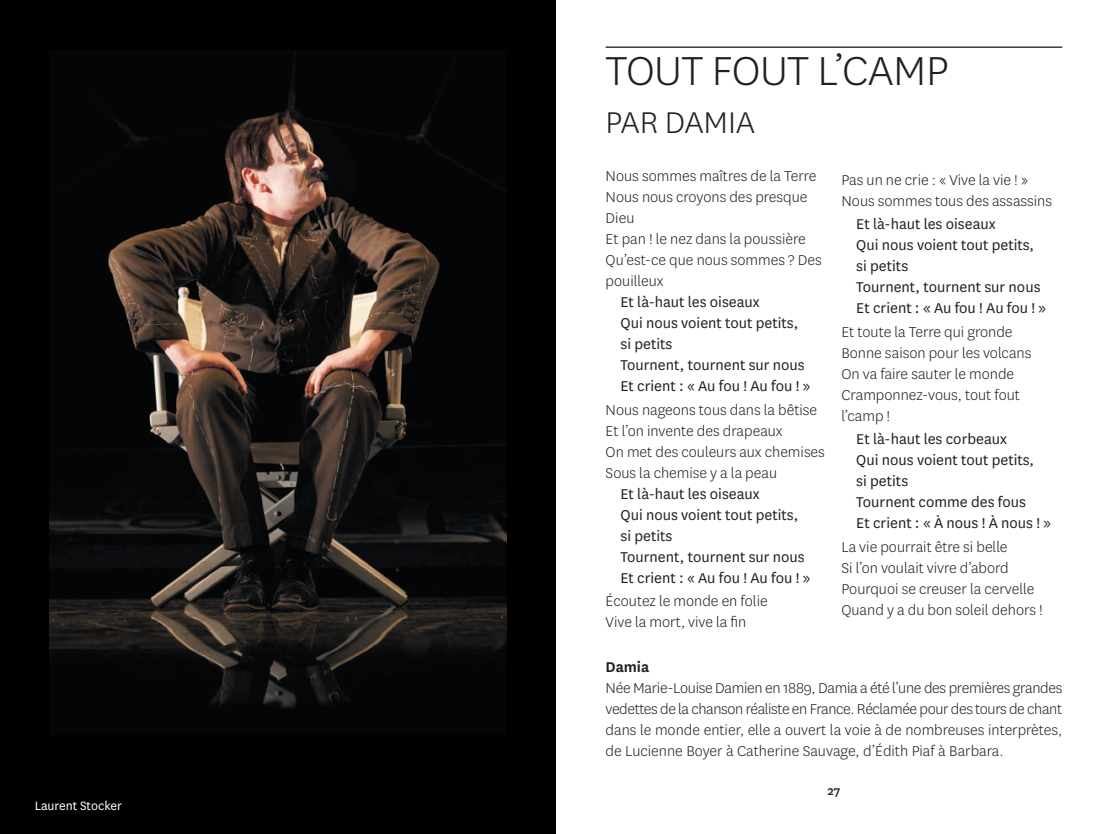
<style>
.page{position:relative;width:1112px;height:834px;background:#fff}
.page>*{position:absolute;margin:0;border:0;box-sizing:border-box;transform-origin:0 0}
.t1{font:300 47.25px "National";letter-spacing:-.005em;color:#231f20}
.t2{font:300 35px "National";color:#231f20}
.t3{font:300 16.62px/21px "National";color:#231f20}
.t4{font:16.62px/21px "National";color:#231f20}
.t5{font:600 16.62px "National";color:#231f20}
.t6{font:14px "National";color:#fff}
.t7{font:500 14px "National";color:#231f20}
</style>
<div class="page">
<div style="left:0;top:0;width:556px;height:833px;background:#000"></div>
<hr style="left:605px;top:46px;width:457px;height:2px;background:#231f20">
<img style="left:50px;top:50px;width:456px;height:659px">
<p class="t6" style="left:35px;top:796px;width:89px">Laurent Stocker</p>
<h1 class="t1" style="left:605px;top:54px;width:344px">TOUT FOUT L’CAMP</h1>
<h2 class="t2" style="left:605px;top:110px;width:151px">PAR DAMIA</h2>
<p class="t3" style="left:605px;top:167px;width:218px">Nous sommes maîtres de la Terre<br>Nous nous croyons des presque<br>Dieu<br>Et pan ! le nez dans la poussière<br>Qu’est-ce que nous sommes ? Des pouilleux</p>
<p class="t4" style="left:620px;top:291px;width:191px">Et là-haut les oiseaux<br>Qui nous voient tout petits, si petits<br>Tournent, tournent sur nous<br>Et crient : « Au fou ! Au fou ! »</p>
<p class="t3" style="left:605px;top:400px;width:221px">Nous nageons tous dans la bêtise<br>Et l’on invente des drapeaux<br>On met des couleurs aux chemises<br>Sous la chemise y a la peau</p>
<p class="t4" style="left:620px;top:482px;width:191px">Et là-haut les oiseaux<br>Qui nous voient tout petits, si petits<br>Tournent, tournent sur nous<br>Et crient : « Au fou ! Au fou ! »</p>
<p class="t3" style="left:605px;top:592px;width:163px">Écoutez le monde en folie<br>Vive la mort, vive la fin</p>
<p class="t3" style="left:841px;top:170px;width:212px">Pas un ne crie : « Vive la vie ! »<br>Nous sommes tous des assassins</p>
<p class="t4" style="left:856px;top:213px;width:191px">Et là-haut les oiseaux<br>Qui nous voient tout petits, si petits<br>Tournent, tournent sur nous<br>Et crient : « Au fou ! Au fou ! »</p>
<p class="t3" style="left:841px;top:322px;width:191px">Et toute la Terre qui gronde<br>Bonne saison pour les volcans<br>On va faire sauter le monde<br>Cramponnez-vous, tout fout l’camp !</p>
<p class="t4" style="left:856px;top:428px;width:196px">Et là-haut les corbeaux<br>Qui nous voient tout petits,<br>si petits<br>Tournent comme des fous<br>Et crient : « À nous ! À nous ! »</p>
<p class="t3" style="left:841px;top:537px;width:203px">La vie pourrait être si belle<br>Si l’on voulait vivre d’abord<br>Pourquoi se creuser la cervelle<br>Quand y a du bon soleil dehors !</p>
<p class="t5" style="left:605px;top:656px;width:45px">damia</p>
<p class="t3" style="left:605px;top:678px;width:458px;text-align:justify">Née Marie-Louise Damien en 1889, Damia a été l’une des premières grandes vedettes de la chanson réaliste en France. Réclamée pour des tours de chant dans le monde entier, elle a ouvert la voie à de nombreuses interprètes, de Lucienne Boyer à Catherine Sauvage, d’Édith Piaf à Barbara.</p>
<p class="t7" style="left:827px;top:781px;width:15px">27</p>
</div>
